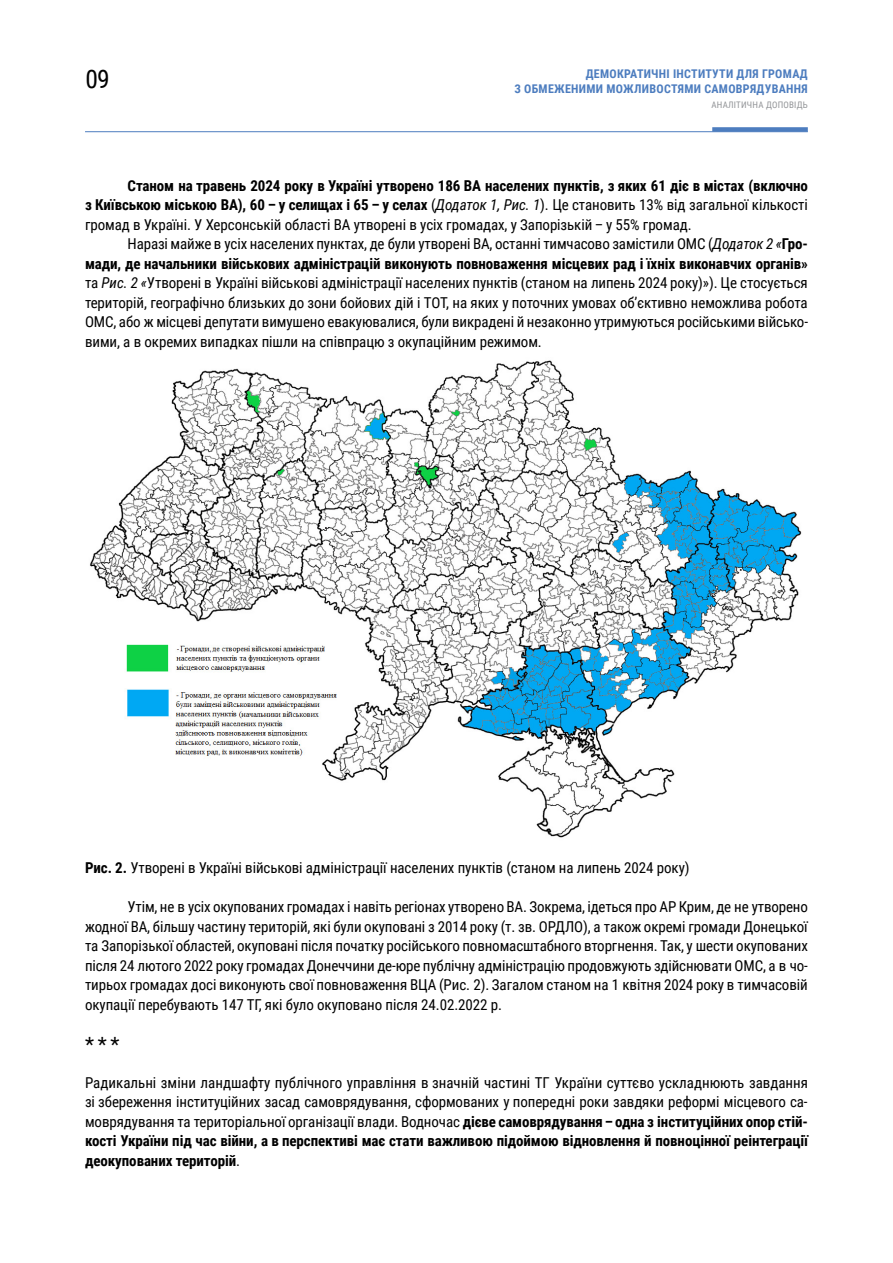
<style>
.page{position:relative;width:893px;height:1263px;background:#fff}
.page>*{position:absolute;margin:0;border:0;box-sizing:border-box;transform-origin:0 0}
.t1{font:25.5px "Roboto Condensed";color:#000}
.t2{font:21px "Roboto Condensed";color:#000}
.t3{font:15px/19.5px "Roboto Condensed";letter-spacing:-.005em;color:#000;text-align:justify}
.t4{font:700 15px/19.5px "Roboto Condensed";letter-spacing:-.005em;color:#000;text-align:justify}
.t5{font:700 12px/15px "Roboto Condensed";letter-spacing:.025em;color:#4d7dbf;text-align:right}
.t6{font:9px "Roboto Condensed";letter-spacing:.025em;color:#939598}
.s1{font-weight:400}
.s2{font-weight:400;font-style:italic}
.s3{font-style:italic}
.s4{font-weight:700}
</style>
<div class="page">
<div style="left:712px;top:127px;width:96px;height:5px;background:#4d7dbf"></div>
<hr style="left:85px;top:131px;width:723px;height:1px;background:#4d7dbf">
<img style="left:90px;top:360px;width:712px;height:478px">
<h1 class="t1" style="left:85px;top:61px;width:26px">09</h1>
<p class="t5" style="left:514px;top:66px;width:295px">ДЕМОКРАТИЧНІ ІНСТИТУТИ ДЛЯ ГРОМАД<br>З ОБМЕЖЕНИМИ МОЖЛИВОСТЯМИ САМОВРЯДУВАННЯ</p>
<p class="t6" style="left:711px;top:98px;width:98px">АНАЛІТИЧНА ДОПОВІДЬ</p>
<p class="t4" style="left:85px;top:175px;width:724px;text-indent:43px">Станом на травень 2024 року в Україні утворено 186 ВА населених пунктів, з яких 61 діє в містах (включно з Київською міською ВА), 60 – у селищах і 65 – у селах <span class="s1">(</span><span class="s2">Додаток 1, Рис. 1</span><span class="s1">). Це становить 13% від загальної кількості громад в Україні. У Херсонській області ВА утворені в усіх громадах, у Запорізькій – у 55% громад.</span></p>
<p class="t3" style="left:85px;top:233px;width:725px;text-indent:43px">Наразі майже в усіх населених пунктах, де були утворені ВА, останні тимчасово замістили ОМС (<span class="s3">Додаток 2 «</span><span class="s4">Гро&shy;мади, де начальники військових адміністрацій виконують повноваження місцевих рад і їхніх виконавчих органів» </span>та <span class="s3">Рис. 2 «</span>Утворені в Україні військові адміністрації населених пунктів (станом на липень 2024 року)»). Це стосується територій, географічно близьких до зони бойових дій і ТОТ, на яких у поточних умовах об’єктивно неможлива робота ОМС, або ж місцеві депутати вимушено евакуювалися, були викрадені й незаконно утримуються російськими військо&shy;вими, а в окремих випадках пішли на співпрацю з окупаційним режимом.</p>
<p class="t3" style="left:85px;top:857px;width:606px"><span class="s4">Рис. 2.</span> Утворені в Україні військові адміністрації населених пунктів (станом на липень 2024 року)</p>
<p class="t3" style="left:85px;top:896px;width:724px;text-indent:43px">Утім, не в усіх окупованих громадах і навіть регіонах утворено ВА. Зокрема, ідеться про АР Крим, де не утворено жодної ВА, більшу частину територій, які були окуповані з 2014 року (т. зв. ОРДЛО), а також окремі громади Донецької та Запорізької областей, окуповані після початку російського повномасштабного вторгнення. Так, у шести окупованих після 24 лютого 2022 року громадах Донеччини де-юре публічну адміністрацію продовжують здійснювати ОМС, а в чо&shy;тирьох громадах досі виконують свої повноваження ВЦА (Рис. 2). Загалом станом на 1 квітня 2024 року в тимчасовій окупації перебувають 147 ТГ, які було окуповано після 24.02.2022 р.</p>
<h2 class="t2" style="left:85px;top:1030px;width:36px">* * *</h2>
<p class="t3" style="left:85px;top:1072px;width:725px">Радикальні зміни ландшафту публічного управління в значній частині ТГ України суттєво ускладнюють завдання зі збереження інституційних засад самоврядування, сформованих у попередні роки завдяки реформі місцевого са&shy;моврядування та територіальної організації влади. Водночас <span class="s4">дієве самоврядування–одна з інституційних опор стій&shy;кості України під час війни, а в перспективі має стати важливою підоймою відновлення й повноцінної реінтеграції деокупованих територій</span>.</p>
</div>
